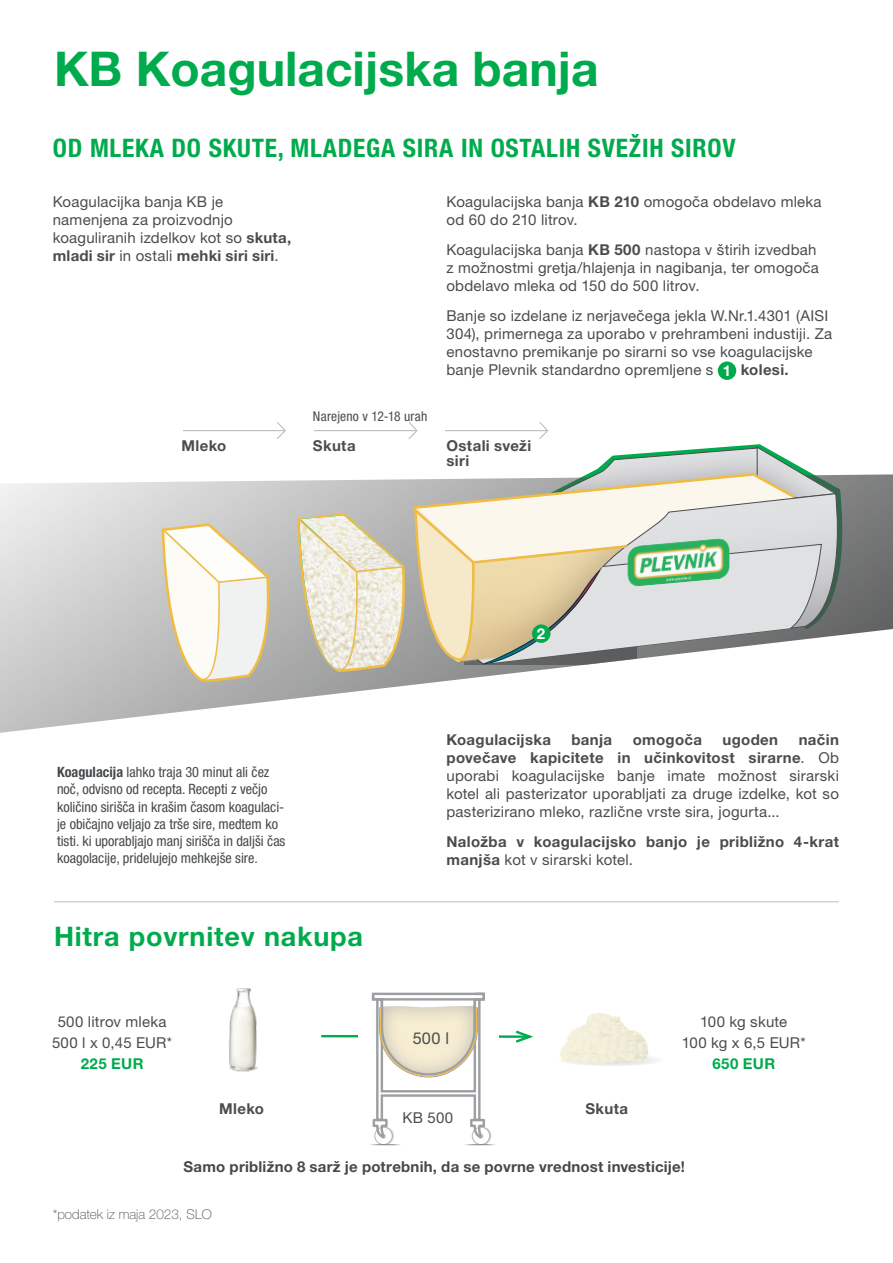
<style>
.page{position:relative;width:893px;height:1263px;background:#fff}
.page>*{position:absolute;margin:0;border:0;box-sizing:border-box;transform-origin:0 0}
.t1{font:700 48px "Helvetica Neue LT Pro";color:#00ab4d}
.t2{font:700 27px "Helvetica Neue LT Pro";letter-spacing:.03em;color:#00ab4d}
.t3{font:700 condensed 25.5px "Helvetica Neue LT Pro";letter-spacing:.03em;color:#00ab4d}
.t4{font:16.35px "Helvetica Neue LT Pro";color:#4b4c4d}
.t5{font:15px/18px "Helvetica Neue LT Pro";letter-spacing:.015em;color:#4b4c4d}
.t6{font:700 15px/18px "Helvetica Neue LT Pro";letter-spacing:.025em;color:#4b4c4d}
.t7{font:700 15px "Helvetica Neue LT Pro";letter-spacing:.015em;color:#45494c}
.t8{font:700 15px "Helvetica Neue LT Pro";letter-spacing:.025em;color:#00ab4d}
.t9{font:700 15px "Helvetica Neue LT Pro";color:#fff}
.t10{font:condensed 14.25px/17.1px "Helvetica Neue LT Pro";color:#45494c}
.t11{font:100 13.5px "Helvetica Neue LT Pro";color:#45494c}
.t12{font:condensed 13.5px "Helvetica Neue LT Pro";letter-spacing:.015em;color:#4b4c4d}
.s1{font-weight:700}
.s2{font-weight:400}
.s3{color:#4b4c4d}
</style>
<div class="page">
<hr style="left:54px;top:901px;width:785px;height:1px;background:#231f20">
<div style="left:376px;top:1127px;width:17px;height:17px;background:#c3c4c7;border-radius:50%"></div>
<div style="left:376px;top:1127px;width:18px;height:18px;border:1px solid #dbd9d9;border-radius:50%"></div>
<div style="left:375px;top:1127px;width:17px;height:17px;background:#fff;border-radius:50%"></div>
<div style="left:375px;top:1127px;width:17px;height:18px;border:1px solid #b6b7bb;border-radius:50%"></div>
<div style="left:473px;top:1127px;width:18px;height:17px;background:#b6b7bb;border-radius:50%"></div>
<div style="left:473px;top:1127px;width:18px;height:18px;border:1px solid #dbd9d9;border-radius:50%"></div>
<svg style="left:472px;top:1127px;width:18px;height:17px"></svg>
<div style="left:472px;top:1127px;width:18px;height:18px;border:1px solid #b6b7bb;border-radius:50%"></div>
<hr style="left:365px;top:1144px;width:38px;height:1px;background:#808285">
<hr style="left:460px;top:1144px;width:38px;height:1px;background:#808285">
<svg style="left:321px;top:992px;width:212px;height:148px"></svg>
<div style="left:557px;top:1053px;width:109px;height:13px;background:#f5f5f4;border-radius:50%"></div>
<svg style="left:562px;top:1052px;width:87px;height:12px"></svg>
<img style="left:560px;top:1013px;width:88px;height:45px">
<div style="left:718px;top:361px;width:18px;height:19px;background:#00ab4d;border-radius:50%"></div>
<svg style="left:0;top:474px;width:893px;height:259px"></svg>
<div style="left:785px;top:502px;width:12px;height:230px;background:#fff"></div>
<div style="left:777px;top:502px;width:9px;height:230px;background:#fff"></div>
<svg style="left:160px;top:522px;width:112px;height:161px"></svg>
<hr style="left:155px;top:430px;width:393px;height:1px;background:#b6b7bb">
<div style="left:155px;top:416px;width:28px;height:42px;background:#fff"></div>
<div style="left:286px;top:416px;width:28px;height:42px;background:#fff"></div>
<div style="left:417px;top:416px;width:28px;height:42px;background:#fff"></div>
<svg style="left:408px;top:422px;width:10px;height:17px"></svg>
<svg style="left:276px;top:422px;width:10px;height:17px"></svg>
<svg style="left:539px;top:422px;width:9px;height:17px"></svg>
<img style="left:229px;top:988px;width:29px;height:84px">
<svg style="left:296px;top:446px;width:540px;height:227px"></svg>
<p class="t1" style="left:54px;top:39px;width:546px">KB Koagulacijska banja</p>
<p class="t3" style="left:53px;top:132px;width:684px">OD MLEKA DO SKUTE, MLADEGA SIRA IN OSTALIH SVEŽIH SIROV</p>
<p class="t5" style="left:446px;top:193px;width:377px">Koagulacijska banja <span class="s1">KB 210</span> omogoča obdelavo mleka od 60 do 210 litrov.</p>
<p class="t5" style="left:446px;top:241px;width:374px">Koagulacijska banja <span class="s1">KB 500</span> nastopa v štirih izvedbah z možnostmi gretja/hlajenja in nagibanja, ter omogoča obdelavo mleka od 150 do 500 litrov.</p>
<p class="t5" style="left:446px;top:307px;width:387px">Banje so izdelane iz nerjavečega jekla W.Nr.1.4301 (AISI 304), primernega za uporabo v prehrambeni industiji. Za enostavno premikanje po sirarni so vse koagulacijske banje Plevnik standardno opremljene s</p>
<p class="t5" style="left:53px;top:193px;width:240px">Koagulacijka banja KB je namenjena za proizvodnjo koaguliranih izdelkov kot so <span class="s1">skuta, mladi sir</span> in ostali <span class="s1">mehki siri siri</span>.</p>
<p class="t9" style="left:723px;top:361px;width:10px">1</p>
<p class="t6" style="left:741px;top:361px;width:50px">kolesi.</p>
<p class="t12" style="left:313px;top:408px;width:116px">Narejeno v 12-18 urah</p>
<p class="t6" style="left:182px;top:437px;width:46px">Mleko</p>
<p class="t6" style="left:313px;top:437px;width:44px">Skuta</p>
<p class="t6" style="left:446px;top:438px;width:86px;line-height:15px">Ostali sveži siri</p>
<p class="t10" style="left:57px;top:764px;width:230px"><span class="s1">Koagulacija</span> lahko traja 30 minut ali čez noč, odvisno od recepta. Recepti z večjo količino sirišča in krašim časom koagulaci&shy;je običajno veljajo za trše sire, medtem ko tisti. ki uporabljajo manj sirišča in daljši čas koagolacije, pridelujejo mehkejše sire.</p>
<p class="t2" style="left:54px;top:920px;width:311px">Hitra povrnitev nakupa</p>
<p class="t5" style="left:58px;top:1012px;width:110px">500 litrov mleka</p>
<p class="t5" style="left:52px;top:1033px;width:122px">500 l x 0,45 EUR*</p>
<p class="t8" style="left:81px;top:1054px;width:64px">225 EUR</p>
<p class="t9" style="left:537px;top:624px;width:10px">2</p>
<p class="t5" style="left:446px;top:731px;width:394px;text-align:justify;text-indent:352px"><span class="s1">način povečave kapicitete in učinkovitost sirarne</span>. Ob uporabi koagulacijske banje imate možnost sirarski kotel ali pasterizator uporabljati za druge izdelke, kot so pasterizirano mleko, različne vrste sira, jogurta...</p>
<p class="t6" style="left:446px;top:833px;width:394px">Naložba v koagulacijsko banjo je približno 4-krat manjša <span class="s2">kot v sirarski kotel.</span></p>
<p class="t6" style="left:446px;top:731px;width:106px">Koagulacijska</p>
<p class="t6" style="left:571px;top:731px;width:42px">banja</p>
<p class="t6" style="left:633px;top:731px;width:71px">omogoča</p>
<p class="t6" style="left:722px;top:731px;width:57px">ugoden</p>
<p class="t4" style="left:413px;top:1028px;width:38px">500 l</p>
<p class="t5" style="left:700px;top:1012px;width:89px">100 kg skute</p>
<p class="t5" style="left:682px;top:1033px;width:125px">100 kg x 6,5 EUR*</p>
<p class="t8" style="left:712px;top:1054px;width:64px">650 EUR</p>
<p class="t6" style="left:219px;top:1099px;width:46px">Mleko</p>
<p class="t6" style="left:585px;top:1099px;width:44px">Skuta</p>
<p class="t5" style="left:403px;top:1109px;width:52px">KB 500</p>
<p class="t7" style="left:184px;top:1157px;width:503px">Samo približno 8 sarž je potrebnih, da se povrne vrednost investicije!</p>
<p class="t11" style="left:53px;top:1206px;width:160px"><span class="s3">*</span>podatek iz maja 2023, SLO</p>
</div>
